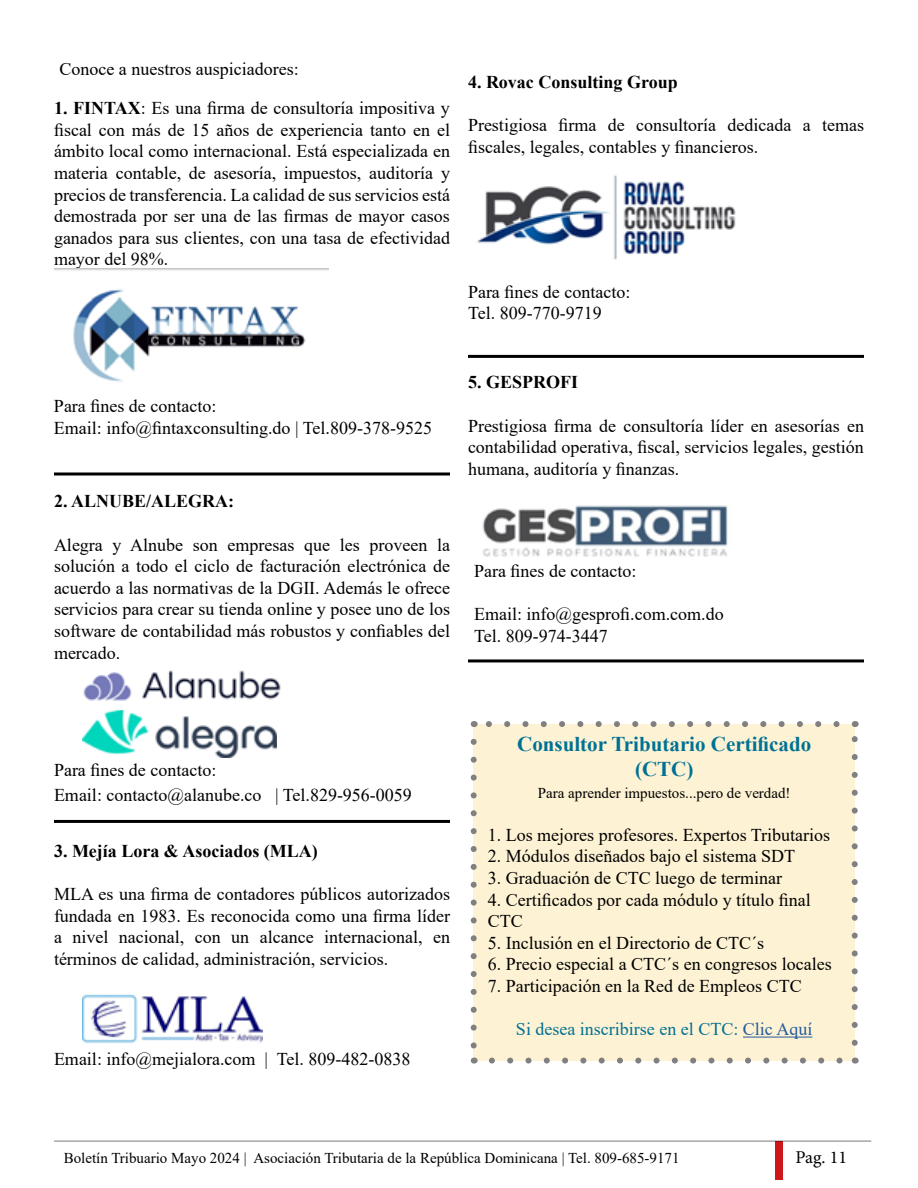
<style>
.page{position:relative;width:918px;height:1188px;background:#fff}
.page>*{position:absolute;margin:0;border:0;box-sizing:border-box;transform-origin:0 0}
.t1{font:700 21px/25.2px "Times New Roman";color:#007194;text-align:center}
.t2{font:18px/21.6px "Times New Roman";color:#000}
.t3{font:700 18px "Times New Roman";color:#000}
.t4{font:18px "Times New Roman";color:#007194}
.t5{font:18px "Minion Pro";color:#000}
.t6{font:15px "Times New Roman";color:#000}
.s1{font-weight:700}
.s2{color:#275b9b}
</style>
<div class="page">
<div style="left:775px;top:1141px;width:7px;height:39px;background:#cd1719"></div>
<hr style="left:54px;top:1140px;width:817px;height:2px;background:#000">
<img style="left:54px;top:269px;width:275px;height:113px">
<svg style="left:54px;top:472px;width:396px;height:4px;background:#3f3f3f"></svg>
<img style="left:82px;top:710px;width:194px;height:48px">
<img style="left:83px;top:670px;width:198px;height:31px">
<hr style="left:54px;top:820px;width:396px;height:3px;background:#000">
<img style="left:82px;top:994px;width:181px;height:50px">
<img style="left:477px;top:175px;width:259px;height:85px">
<hr style="left:468px;top:355px;width:396px;height:3px;background:#000">
<img style="left:482px;top:505px;width:246px;height:52px">
<div style="left:474px;top:724px;width:381px;height:337px;background:#fdf2d3"></div>
<svg style="left:471px;top:742px;width:6px;height:310px"></svg>
<svg style="left:492px;top:1058px;width:351px;height:6px"></svg>
<svg style="left:852px;top:736px;width:6px;height:307px"></svg>
<svg style="left:486px;top:721px;width:351px;height:6px"></svg>
<hr style="left:743px;top:1037px;width:69px;height:1px;background:#275b9b">
<hr style="left:468px;top:659px;width:396px;height:3px;background:#000">
<p class="t2" style="left:59px;top:58px;width:241px">Conoce a nuestros auspiciadores:</p>
<p class="t2" style="left:54px;top:97px;width:398px;text-align:justify"><span class="s1">1. FINTAX</span>: Es una firma de consultoría impositiva y fiscal con más de 15 años de experiencia tanto en el ámbito local como internacional. Está especializada en materia contable, de asesoría, impuestos, auditoría y precios de transferencia. La calidad de sus servicios está demostrada por ser una de las firmas de mayor casos ganados para sus clientes, con una tasa de efectividad mayor del 98%.</p>
<p class="t3" style="left:468px;top:69px;width:211px">4. Rovac Consulting Group</p>
<p class="t2" style="left:468px;top:114px;width:398px">Prestigiosa firma de consultoría dedicada a temas fiscales, legales, contables y financieros.</p>
<p class="t2" style="left:468px;top:280px;width:164px">Para fines de contacto:<br>Tel. 809-770-9719</p>
<p class="t2" style="left:54px;top:395px;width:380px">Para fines de contacto:<br>Email: info@fintaxconsulting.do | Tel.809-378-9525</p>
<p class="t3" style="left:54px;top:488px;width:182px">2. ALNUBE/ALEGRA:</p>
<p class="t2" style="left:54px;top:533px;width:398px;text-align:justify">Alegra y Alnube son empresas que les proveen la solución a todo el ciclo de facturación electrónica de acuerdo a las normativas de la DGII. Además le ofrece servicios para crear su tienda online y posee uno de los software de contabilidad más robustos y confiables del mercado.</p>
<p class="t3" style="left:468px;top:369px;width:112px">5. GESPROFI</p>
<p class="t2" style="left:468px;top:414px;width:397px;text-align:justify">Prestigiosa firma de consultoría líder en asesorías en contabilidad operativa, fiscal, servicios legales, gestión humana, auditoría y finanzas.</p>
<p class="t2" style="left:474px;top:560px;width:164px">Para fines de contacto:</p>
<p class="t2" style="left:474px;top:603px;width:251px">Email: info@gesprofi.com.com.do<br>Tel. 809-974-3447</p>
<p class="t2" style="left:54px;top:757px;width:359px;line-height:24.8px">Para fines de contacto:<br>Email: contacto@alanube.co | Tel.829-956-0059</p>
<p class="t3" style="left:54px;top:838px;width:265px">3. Mejía Lora &amp; Asociados (MLA)</p>
<p class="t2" style="left:54px;top:883px;width:398px;text-align:justify">MLA es una firma de contadores públicos autorizados fundada en 1983. Es reconocida como una firma líder a nivel nacional, con un alcance internacional, en términos de calidad, administración, servicios.</p>
<p class="t2" style="left:54px;top:1048px;width:358px">Email: info@mejialora.com | Tel. 809-482-0838</p>
<p class="t1" style="left:517px;top:730px;width:296px">Consultor Tributario Certificado (CTC)</p>
<p class="t6" style="left:538px;top:782px;width:254px">Para aprender impuestos...pero de verdad!</p>
<p class="t2" style="left:488px;top:823px;width:344px">1. Los mejores profesores. Expertos Tributarios</p>
<p class="t2" style="left:488px;top:845px;width:309px">2. Módulos diseñados bajo el sistema SDT</p>
<p class="t2" style="left:488px;top:867px;width:296px">3. Graduación de CTC luego de terminar</p>
<p class="t2" style="left:488px;top:888px;width:324px">4. Certificados por cada módulo y título final<br>CTC</p>
<p class="t2" style="left:488px;top:931px;width:278px">5. Inclusión en el Directorio de CTC´s</p>
<p class="t2" style="left:488px;top:953px;width:345px">6. Precio especial a CTC´s en congresos locales</p>
<p class="t2" style="left:488px;top:975px;width:315px">7. Participación en la Red de Empleos CTC</p>
<p class="t4" style="left:516px;top:1016px;width:298px">Si desea inscribirse en el CTC: <span class="s2">Clic Aquí</span></p>
<p class="t6" style="left:64px;top:1147px;width:617px">Boletín Tribuario Mayo 2024 | Asociación Tributaria de la República Dominicana | Tel. 809-685-9171</p>
<p class="t5" style="left:796px;top:1145px;width:53px">Pag. 11</p>
</div>
